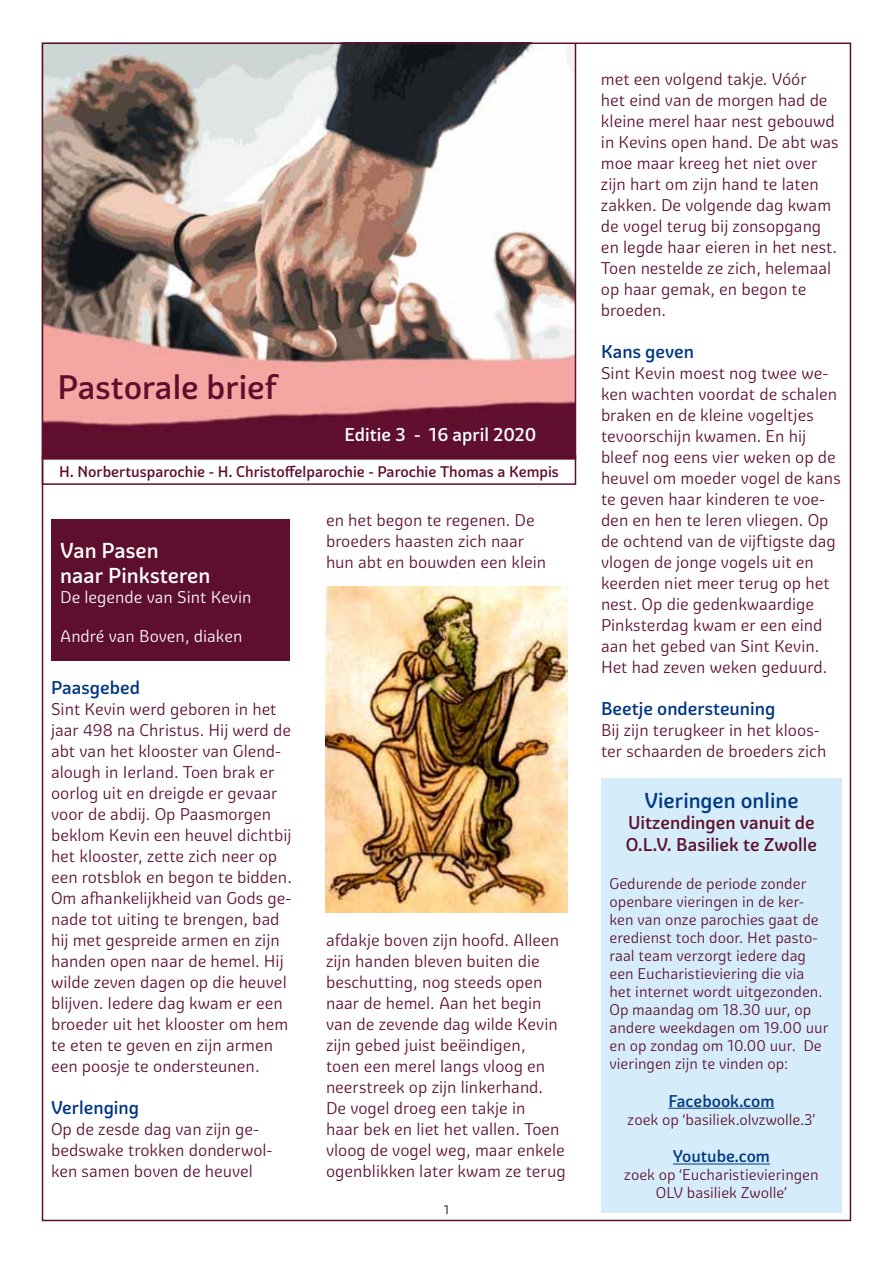
<style>
.page{position:relative;width:893px;height:1263px;background:#fff}
.page>*{position:absolute;margin:0;border:0;box-sizing:border-box;transform-origin:0 0}
.t1{font:500 33px "Graviola";color:#5e0f2e}
.t2{font:500 21px/25.2px "Graviola";color:#fff}
.t3{font:500 21px "Graviola";color:#003882}
.t4{font:500 18px "Graviola";color:#003882}
.t5{font:500 18px/21.6px "Graviola";color:#5e0f2e}
.t6{font:500 18px "Graviola";color:#fff}
.t7{font:16.5px/21px "Graviola";color:#5e0f2e}
.t8{font:16.5px "Graviola";color:#fff}
.t9{font:500 16.5px "Graviola";color:#003882}
.t10{font:15px/18px "Graviola";color:#5e0f2e}
.t11{font:500 15px "Graviola";color:#5e0f2e}
.t12{font:12px "Graviola";color:#000}
</style>
<div class="page">
<img style="left:45px;top:46px;width:528px;height:409px">
<div style="left:42px;top:43px;width:534px;height:417px;border:2px solid #5e0f2e"></div>
<div style="left:42px;top:455px;width:534px;height:30px;border:2px solid #5e0f2e"></div>
<div style="left:52px;top:519px;width:238px;height:141px;background:#5e0f2e"></div>
<div style="left:601px;top:778px;width:241px;height:435px;background:#d5edfa"></div>
<hr style="left:668px;top:1108px;width:107px;height:1px;background:#003882">
<hr style="left:673px;top:1163px;width:97px;height:1px;background:#003882">
<img style="left:325px;top:587px;width:243px;height:325px">
<h1 class="t1" style="left:57px;top:367px;width:221px">Pastorale brief</h1>
<p class="t6" style="left:345px;top:423px;width:193px">Editie 3 - 16 april 2020</p>
<p class="t11" style="left:59px;top:463px;width:501px">H. Norbertusparochie - H. Christoffelparochie - Parochie Thomas a Kempis</p>
<p class="t2" style="left:60px;top:538px;width:152px">Van Pasen<br>naar Pinksteren</p>
<p class="t8" style="left:60px;top:587px;width:193px">De legende van Sint Kevin</p>
<p class="t8" style="left:60px;top:627px;width:184px">André van Boven, diaken</p>
<p class="t4" style="left:51px;top:676px;width:90px">Paasgebed</p>
<p class="t7" style="left:51px;top:698px;width:242px">Sint Kevin werd geboren in het jaar 498 na Christus. Hij werd de abt van het klooster van Glend&shy;alough in Ierland. Toen brak er oorlog uit en dreigde er gevaar voor de abdij. Op Paasmorgen beklom Kevin een heuvel dichtbij het klooster, zette zich neer op een rotsblok en begon te bidden.<br>Om afhankelijkheid van Gods ge&shy;nade tot uiting te brengen, bad hij met gespreide armen en zijn handen open naar de hemel. Hij wilde zeven dagen op die heuvel blijven. Iedere dag kwam er een broeder uit het klooster om hem te eten te geven en zijn armen een poosje te ondersteunen.</p>
<p class="t4" style="left:51px;top:1096px;width:90px">Verlenging</p>
<p class="t7" style="left:51px;top:1118px;width:223px">Op de zesde dag van zijn ge&shy;bedswake trokken donderwol&shy;ken samen boven de heuvel</p>
<p class="t7" style="left:326px;top:509px;width:222px">en het begon te regenen. De broeders haasten zich naar hun abt en bouwden een klein</p>
<p class="t7" style="left:326px;top:929px;width:241px">afdakje boven zijn hoofd. Alleen zijn handen bleven buiten die beschutting, nog steeds open naar de hemel. Aan het begin van de zevende dag wilde Kevin zijn gebed juist beëindigen,<br>toen een merel langs vloog en neerstreek op zijn linkerhand.<br>De vogel droeg een takje in<br>haar bek en liet het vallen. Toen vloog de vogel weg, maar enkele ogenblikken later kwam ze terug</p>
<p class="t12" style="left:444px;top:1202px;width:7px">1</p>
<p class="t7" style="left:601px;top:68px;width:239px">met een volgend takje. Vóór<br>het eind van de morgen had de kleine merel haar nest gebouwd in Kevins open hand. De abt was moe maar kreeg het niet over zijn hart om zijn hand te laten zakken. De volgende dag kwam de vogel terug bij zonsopgang en legde haar eieren in het nest.<br>Toen nestelde ze zich, helemaal op haar gemak, en begon te broeden.</p>
<p class="t4" style="left:601px;top:340px;width:95px">Kans geven</p>
<p class="t7" style="left:601px;top:362px;width:241px">Sint Kevin moest nog twee we&shy;ken wachten voordat de schalen braken en de kleine vogeltjes tevoorschijn kwamen. En hij bleef nog eens vier weken op de heuvel om moeder vogel de kans te geven haar kinderen te voe&shy;den en hen te leren vliegen. Op de ochtend van de vijftigste dag vlogen de jonge vogels uit en keerden niet meer terug op het nest. Op die gedenkwaardige<br>Pinksterdag kwam er een eind aan het gebed van Sint Kevin.<br>Het had zeven weken geduurd.</p>
<p class="t4" style="left:601px;top:697px;width:176px">Beetje ondersteuning</p>
<p class="t7" style="left:601px;top:719px;width:227px">Bij zijn terugkeer in het kloos&shy;ter schaarden de broeders zich</p>
<p class="t3" style="left:644px;top:787px;width:156px">Vieringen online</p>
<p class="t5" style="left:626px;top:812px;width:193px">Uitzendingen vanuit de<br>O.L.V. Basiliek te Zwolle</p>
<p class="t10" style="left:609px;top:874px;width:221px">Gedurende de periode zonder openbare vieringen in de ker&shy;ken van onze parochies gaat de eredienst toch door. Het pasto&shy;raal team verzorgt iedere dag een Eucharistieviering die via het internet wordt uitgezonden.<br>Op maandag om 18.30 uur, op andere weekdagen om 19.00 uur en op zondag om 10.00 uur. De vieringen zijn te vinden op:</p>
<p class="t9" style="left:668px;top:1090px;width:108px">Facebook.com</p>
<p class="t10" style="left:628px;top:1110px;width:189px">zoek op ‘basiliek.olvzwolle.3’</p>
<p class="t9" style="left:673px;top:1146px;width:99px">Youtube.com</p>
<p class="t10" style="left:624px;top:1166px;width:196px;text-align:center">zoek op ‘Eucharistievieringen<br>OLV basiliek Zwolle’</p>
</div>
